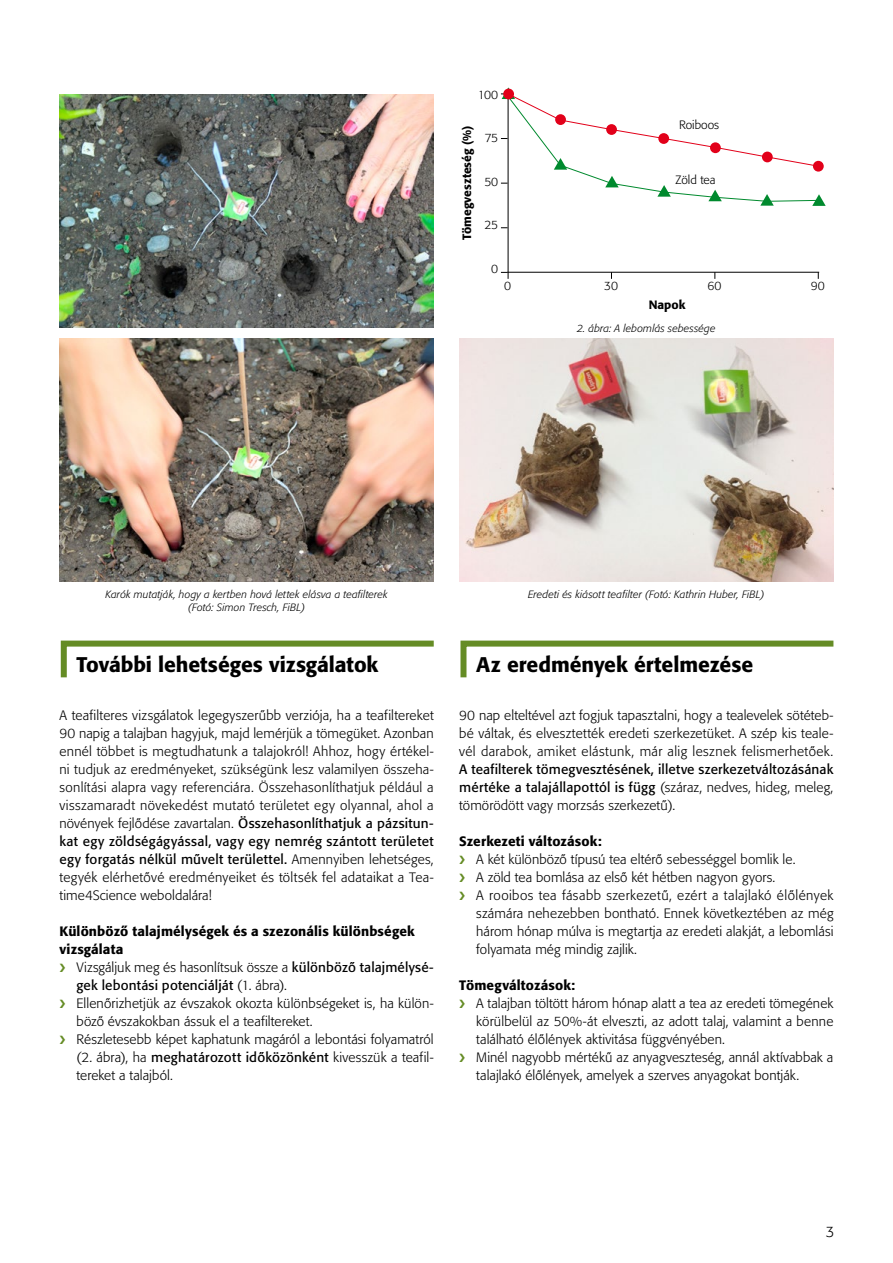
<style>
.page{position:relative;width:893px;height:1263px;background:#fff}
.page>*{position:absolute;margin:0;border:0;box-sizing:border-box;transform-origin:0 0}
.t1{font:500 21px "Formata";letter-spacing:-.005em;color:#000}
.t2{font:300 15px "Formata";color:#000}
.t3{font:300 13.5px/18px "Formata";letter-spacing:.01em;color:#000;text-align:justify}
.t4{font:13.5px/18px "Formata";letter-spacing:.01em;color:#000;text-align:justify}
.t5{font:500 13.5px "Formata";letter-spacing:.01em;color:#000}
.t6{font:300 13.5px "Formata";letter-spacing:.03em;color:#000}
.t7{font:300 12px "Formata";color:#000}
.t8{font:500 12px "Formata";color:#000}
.t9{font:italic 300 10.5px/12.6px "Formata";letter-spacing:.015em;color:#000;text-align:center}
.s1{font-weight:400}
.s2{color:#658c25}
.s3{font-weight:300}
</style>
<div class="page">
<img style="left:60px;top:94px;width:374px;height:233px">
<img style="left:60px;top:339px;width:374px;height:242px">
<svg style="left:460px;top:640px;width:374px;height:38px"></svg>
<svg style="left:60px;top:640px;width:374px;height:38px"></svg>
<hr style="left:508px;top:94px;width:1px;height:179px;background:#000">
<hr style="left:507px;top:272px;width:312px;height:1px;background:#000">
<svg style="left:501px;top:272px;width:8px;height:7px"></svg>
<svg style="left:501px;top:87px;width:325px;height:119px"></svg>
<div style="left:503px;top:89px;width:11px;height:10px;background:#e2001a;border-radius:50%"></div>
<img style="left:459px;top:339px;width:374px;height:242px">
<p class="t7" style="left:478px;top:87px;width:22px">100</p>
<p class="t7" style="left:485px;top:131px;width:15px">75</p>
<p class="t7" style="left:484px;top:174px;width:15px">50</p>
<p class="t7" style="left:484px;top:218px;width:15px">25</p>
<p class="t7" style="left:491px;top:261px;width:8px">0</p>
<p class="t8" style="left:459px;top:239px;width:115px;rotate:-90deg">Tömegveszteség (%)</p>
<p class="t7" style="left:679px;top:117px;width:42px">Roiboos</p>
<p class="t7" style="left:675px;top:173px;width:42px">Zöld tea</p>
<p class="t7" style="left:708px;top:279px;width:15px">60</p>
<p class="t7" style="left:811px;top:279px;width:15px">90</p>
<p class="t9" style="left:577px;top:322px;width:140px">2. ábra: A lebomlás sebessége</p>
<p class="t7" style="left:504px;top:279px;width:8px">0</p>
<p class="t7" style="left:604px;top:279px;width:15px">30</p>
<p class="t8" style="left:649px;top:297px;width:38px">Napok</p>
<p class="t9" style="left:105px;top:588px;width:284px">Karók mutatják, hogy a kertben hová lettek elásva a teafilterek (Fotó: Simon Tresch, FiBL)</p>
<h1 class="t1" style="left:77px;top:651px;width:303px">További lehetséges vizsgálatok</h1>
<p class="t3" style="left:60px;top:706px;width:376px">A teafilteres vizsgálatok legegyszerűbb verziója, ha a teafiltereket 90 napig a talajban hagyjuk, majd lemérjük a tömegüket. Azonban ennél többet is megtudhatunk a talajokról! Ahhoz, hogy értékel&shy;ni tudjuk az eredményeket, szükségünk lesz valamilyen összeha&shy;sonlítási alapra vagy referenciára. Összehasonlíthatjuk például a visszamaradt növekedést mutató területet egy olyannal, ahol a növények fejlődése zavartalan. <span class="s1">Összehasonlíthatjuk a pázsitun&shy;kat egy zöldségágyással, vagy egy nemrég szántott területet egy forgatás nélkül művelt területtel.</span> Amennyiben lehetséges, tegyék elérhetővé eredményeiket és töltsék fel adataikat a Tea&shy;time4Science weboldalára!</p>
<p class="t5" style="left:60px;top:923px;width:357px">Különböző talajmélységek és a szezonális különbségek</p>
<p class="t5" style="left:60px;top:941px;width:65px">vizsgálata</p>
<p class="t3" style="left:60px;top:958px;width:376px"><span class="s2">❯</span> Vizsgáljuk meg és hasonlítsuk össze a <span class="s1">különböző talajmélysé-</span></p>
<p class="t4" style="left:77px;top:976px;width:212px">gek lebontási potenciálját <span class="s3">(1. ábra).</span></p>
<p class="t3" style="left:60px;top:994px;width:376px"><span class="s2">❯</span> Ellenőrizhetjük az évszakok okozta különbségeket is, ha külön-</p>
<p class="t3" style="left:77px;top:1012px;width:238px">böző évszakokban ássuk el a teafiltereket.</p>
<p class="t3" style="left:60px;top:1030px;width:376px"><span class="s2">❯</span> Részletesebb képet kaphatunk magáról a lebontási folyamatról</p>
<p class="t3" style="left:77px;top:1048px;width:359px">(2. ábra), ha <span class="s1">meghatározott időközönként</span> kivesszük a teafil-</p>
<p class="t3" style="left:77px;top:1066px;width:98px">tereket a talajból.</p>
<p class="t9" style="left:528px;top:588px;width:238px">Eredeti és kiásott teafilter (Fotó: Kathrin Huber, FiBL)</p>
<h1 class="t1" style="left:476px;top:651px;width:279px">Az eredmények értelmezése</h1>
<p class="t3" style="left:459px;top:706px;width:376px">90 nap elteltével azt fogjuk tapasztalni, hogy a tealevelek sötéteb&shy;bé váltak, és elvesztették eredeti szerkezetüket. A szép kis teale&shy;vél darabok, amiket elástunk, már alig lesznek felismerhetőek.</p>
<p class="t4" style="left:459px;top:760px;width:376px">A teafilterek tömegvesztésének, illetve szerkezetváltozásának mértéke a talajállapottól is függ <span class="s3">(száraz, nedves, hideg, meleg, tömörödött vagy morzsás szerkezetű).</span></p>
<p class="t5" style="left:459px;top:833px;width:144px">Szerkezeti változások:</p>
<p class="t3" style="left:459px;top:850px;width:338px"><span class="s2">❯</span> A két különböző típusú tea eltérő sebességgel bomlik le.</p>
<p class="t3" style="left:459px;top:868px;width:318px"><span class="s2">❯</span> A zöld tea bomlása az első két hétben nagyon gyors.</p>
<p class="t6" style="left:459px;top:887px;width:376px"><span class="s2">❯</span> A rooibos tea fásabb szerkezetű, ezért a talajlakó élőlények</p>
<p class="t3" style="left:476px;top:904px;width:359px">számára nehezebben bontható. Ennek következtében az még</p>
<p class="t3" style="left:476px;top:922px;width:359px">három hónap múlva is megtartja az eredeti alakját, a lebomlási</p>
<p class="t3" style="left:476px;top:940px;width:162px">folyamata még mindig zajlik.</p>
<p class="t5" style="left:459px;top:977px;width:117px">Tömegváltozások:</p>
<p class="t3" style="left:459px;top:994px;width:376px"><span class="s2">❯</span> A talajban töltött három hónap alatt a tea az eredeti tömegének</p>
<p class="t3" style="left:476px;top:1012px;width:359px">körülbelül az 50%-át elveszti, az adott talaj, valamint a benne</p>
<p class="t3" style="left:476px;top:1030px;width:250px">található élőlények aktivitása függvényében.</p>
<p class="t3" style="left:459px;top:1048px;width:376px"><span class="s2">❯</span> Minél nagyobb mértékű az anyagveszteség, annál aktívabbak a</p>
<p class="t3" style="left:476px;top:1066px;width:324px">talajlakó élőlények, amelyek a szerves anyagokat bontják.</p>
<p class="t2" style="left:826px;top:1223px;width:10px">3</p>
</div>
